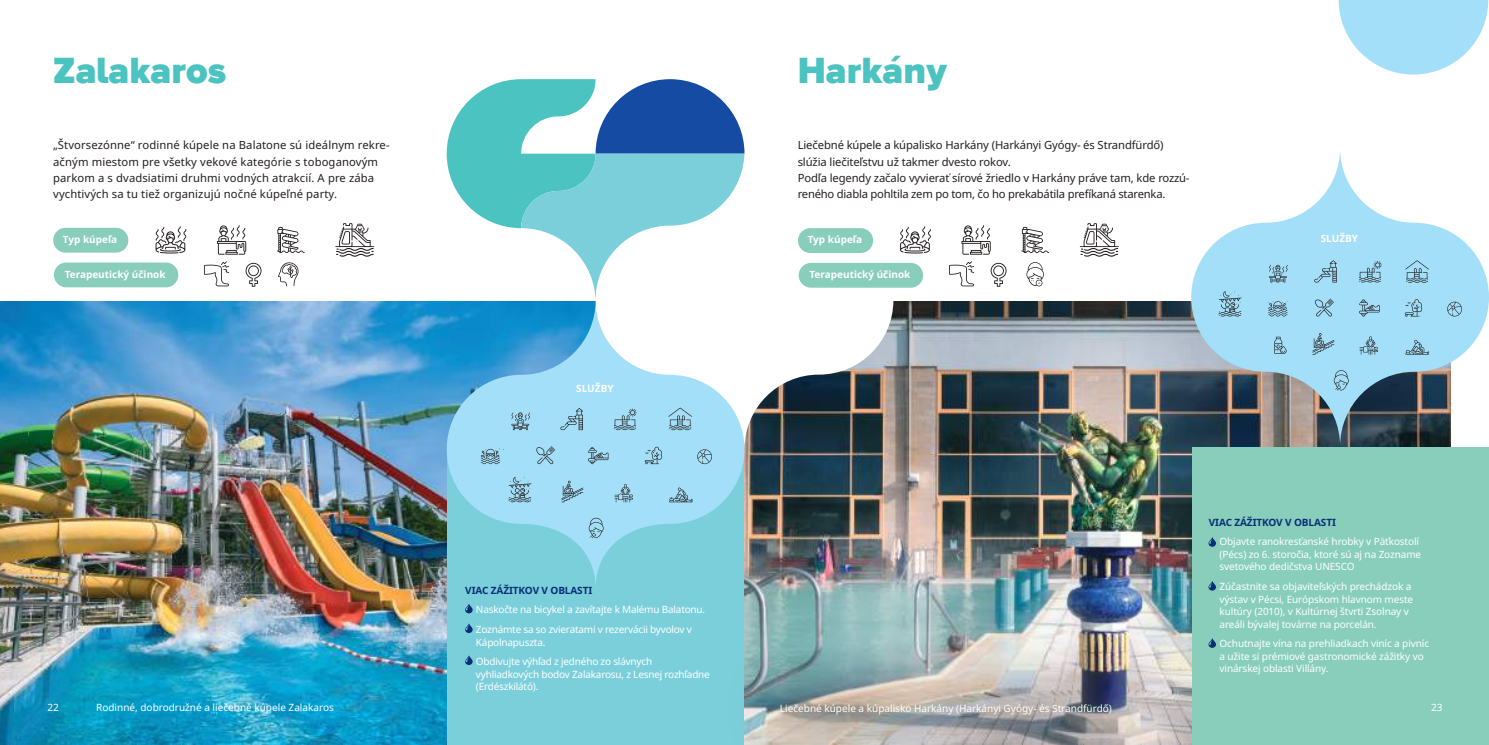
<style>
.page{position:relative;width:1489px;height:745px;background:#fff}
.page>*{position:absolute;margin:0;border:0;box-sizing:border-box;transform-origin:0 0}
.t1{font:900 37.5px "Wonder Unit Sans";color:#4bc3c0}
.t2{font:11.25px/16.2px "Noto Sans";letter-spacing:-.01em;color:#241f1f}
.t3{font:11.25px/16.2px "Noto Sans";letter-spacing:.01em;color:#241f1f}
.t4{font:10px/12.5px "Noto Sans";letter-spacing:-.01em;color:#fff}
.t5{font:700 10px "Noto Sans";color:#fff}
.t6{font:700 10px "Noto Sans";letter-spacing:-.01em;color:#072f77}
</style>
<div class="page">
<img style="left:0;top:301px;width:446px;height:443px">
<svg style="left:446px;top:79px;width:298px;height:214px"></svg>
<div style="left:446px;top:449px;width:298px;height:295px;background:#7bcfdb"></div>
<svg style="left:217px;top:225px;width:29px;height:29px"></svg>
<svg style="left:277px;top:227px;width:27px;height:26px"></svg>
<svg style="left:335px;top:223px;width:39px;height:33px"></svg>
<svg style="left:155px;top:226px;width:31px;height:27px"></svg>
<svg style="left:204px;top:261px;width:25px;height:25px"></svg>
<svg style="left:245px;top:263px;width:16px;height:23px"></svg>
<svg style="left:278px;top:262px;width:20px;height:24px"></svg>
<img style="left:744px;top:301px;width:447px;height:443px">
<svg style="left:1338px;top:0;width:149px;height:74px"></svg>
<div style="left:1191px;top:446px;width:297px;height:298px;background:#88cebb"></div>
<svg style="left:595px;top:151px;width:298px;height:298px"></svg>
<svg style="left:1191px;top:151px;width:297px;height:295px;fill:#a3dff9"></svg>
<div style="left:717px;top:637px;width:457px;height:107px;background:#241f1f;opacity:.28"></div>
<svg style="left:961px;top:225px;width:29px;height:29px"></svg>
<svg style="left:1021px;top:227px;width:28px;height:26px"></svg>
<svg style="left:1079px;top:223px;width:39px;height:33px"></svg>
<svg style="left:900px;top:226px;width:30px;height:27px"></svg>
<svg style="left:1208px;top:638px;width:7px;height:9px"></svg>
<svg style="left:1208px;top:581px;width:7px;height:9px"></svg>
<svg style="left:1208px;top:537px;width:7px;height:9px"></svg>
<svg style="left:465px;top:604px;width:7px;height:9px"></svg>
<svg style="left:465px;top:623px;width:7px;height:9px"></svg>
<svg style="left:465px;top:655px;width:7px;height:9px"></svg>
<svg style="left:949px;top:261px;width:25px;height:25px"></svg>
<svg style="left:990px;top:263px;width:16px;height:23px"></svg>
<svg style="left:1026px;top:262px;width:17px;height:24px"></svg>
<svg style="left:446px;top:300px;width:298px;height:288px;fill:#a3dff9"></svg>
<svg style="left:668px;top:407px;width:24px;height:23px"></svg>
<svg style="left:536px;top:446px;width:19px;height:18px"></svg>
<svg style="left:481px;top:448px;width:23px;height:16px"></svg>
<svg style="left:588px;top:447px;width:20px;height:17px"></svg>
<svg style="left:644px;top:446px;width:18px;height:18px"></svg>
<svg style="left:697px;top:449px;width:15px;height:15px"></svg>
<svg style="left:588px;top:517px;width:15px;height:21px"></svg>
<svg style="left:614px;top:408px;width:22px;height:22px"></svg>
<svg style="left:511px;top:412px;width:19px;height:18px"></svg>
<svg style="left:560px;top:407px;width:23px;height:23px"></svg>
<svg style="left:561px;top:480px;width:22px;height:22px"></svg>
<svg style="left:508px;top:476px;width:23px;height:26px"></svg>
<svg style="left:614px;top:483px;width:19px;height:19px"></svg>
<svg style="left:669px;top:487px;width:23px;height:15px"></svg>
<svg style="left:1405px;top:260px;width:23px;height:23px"></svg>
<svg style="left:1314px;top:298px;width:19px;height:18px"></svg>
<svg style="left:1268px;top:301px;width:19px;height:15px"></svg>
<svg style="left:1358px;top:299px;width:21px;height:17px"></svg>
<svg style="left:1404px;top:299px;width:17px;height:17px"></svg>
<svg style="left:1446px;top:301px;width:15px;height:15px"></svg>
<svg style="left:1333px;top:370px;width:15px;height:20px"></svg>
<svg style="left:1358px;top:261px;width:23px;height:21px"></svg>
<svg style="left:1268px;top:264px;width:19px;height:18px"></svg>
<svg style="left:1313px;top:260px;width:23px;height:22px"></svg>
<svg style="left:1218px;top:291px;width:23px;height:25px"></svg>
<svg style="left:1312px;top:333px;width:22px;height:21px"></svg>
<svg style="left:1359px;top:336px;width:18px;height:18px"></svg>
<svg style="left:1405px;top:339px;width:23px;height:15px"></svg>
<svg style="left:1274px;top:336px;width:12px;height:17px"></svg>
<div style="left:53px;top:228px;width:75px;height:24px;background:#88cebb;border-radius:12px"></div>
<div style="left:54px;top:262px;width:124px;height:25px;background:#88cebb;border-radius:12px"></div>
<div style="left:798px;top:228px;width:75px;height:25px;background:#88cebb;border-radius:12px"></div>
<div style="left:798px;top:263px;width:125px;height:24px;background:#88cebb;border-radius:12px"></div>
<h1 class="t1" style="left:53px;top:47px;width:174px">Zalakaros</h1>
<p class="t3" style="left:53px;top:137px;width:338px">„Štvorsezónne“ rodinné kúpele na Balatone sú ideálnym rekre&shy;ačným miestom pre všetky vekové kategórie s toboganovým parkom a s dvadsiatimi druhmi vodných atrakcií. A pre zába vychtivých sa tu tiež organizujú nočné kúpeľné party.</p>
<p class="t5" style="left:63px;top:232px;width:56px">Typ kúpeľa</p>
<p class="t5" style="left:65px;top:267px;width:102px">Terapeutický účinok</p>
<p class="t5" style="left:576px;top:381px;width:39px">SLUŽBY</p>
<p class="t6" style="left:465px;top:582px;width:128px">VIAC ZÁŽITKOV V OBLASTI</p>
<p class="t4" style="left:476px;top:599px;width:231px;line-height:19.6px">Naskočte na bicykel a zavítajte k Malému Balatonu.<br>Zoznámte sa so zvieratami v rezervácii byvolov v</p>
<p class="t4" style="left:476px;top:632px;width:178px;line-height:19.6px">Kápolnapuszta.<br>Obdivujte výhľad z jedného zo slávnych</p>
<p class="t4" style="left:476px;top:667px;width:235px">vyhliadkových bodov Zalakarosu, z Lesnej rozhľadne (Erdészkilátó).</p>
<h1 class="t1" style="left:797px;top:47px;width:150px">Harkány</h1>
<p class="t2" style="left:797px;top:137px;width:393px">Liečebné kúpele a kúpalisko Harkány (Harkányi Gyógy- és Strandfürdő) slúžia liečiteľstvu už takmer dvesto rokov.<br>Podľa legendy začalo vyvierať sírové žriedlo v Harkány práve tam, kde rozzú&shy;reného diabla pohltila zem po tom, čo ho prekabátila prefíkaná starenka.</p>
<p class="t5" style="left:807px;top:232px;width:56px">Typ kúpeľa</p>
<p class="t5" style="left:809px;top:267px;width:102px">Terapeutický účinok</p>
<p class="t5" style="left:1320px;top:231px;width:39px">SLUŽBY</p>
<p class="t6" style="left:1208px;top:514px;width:128px">VIAC ZÁŽITKOV V OBLASTI</p>
<p class="t4" style="left:1219px;top:535px;width:203px">Objavte ranokresťanské hrobky v Päťkostolí (Pécs) zo 6. storočia, ktoré sú aj na Zozname svetového dedičstva UNESCO</p>
<p class="t4" style="left:1219px;top:580px;width:195px">Zúčastnite sa objaviteľských prechádzok a výstav v Pécsi, Európskom hlavnom meste kultúry (2010), v Kultúrnej štvrti Zsolnay v areáli bývalej továrne na porcelán.</p>
<p class="t4" style="left:1219px;top:637px;width:211px">Ochutnajte vína na prehliadkach viníc a pivníc a užite si prémiové gastronomické zážitky vo vinárskej oblasti Villány.</p>
<p class="t4" style="left:96px;top:701px;width:239px">Rodinné, dobrodružné a liečebné kúpele Zalakaros</p>
<p class="t4" style="left:780px;top:701px;width:333px">Liečebné kúpele a kúpalisko Harkány (Harkányi Gyógy- és Strandfürdő)</p>
<p class="t4" style="left:47px;top:701px;width:13px">22</p>
<p class="t4" style="left:1430px;top:701px;width:13px">23</p>
</div>
